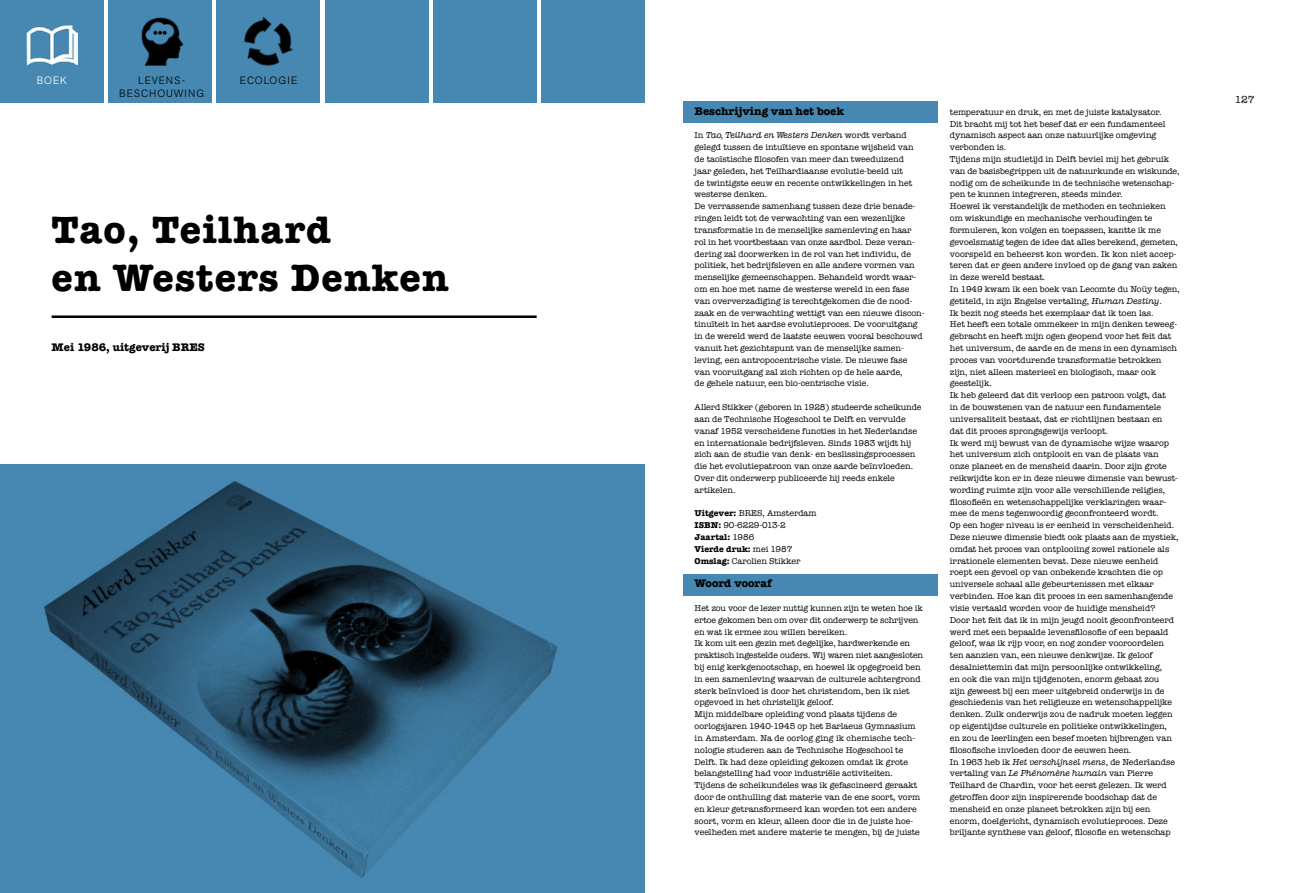
<style>
.page{position:relative;width:1290px;height:893px;background:#fff}
.page>*{position:absolute;margin:0;border:0;box-sizing:border-box;transform-origin:0 0}
.t1{font:700 39.38px/48.1px "American Typewriter";letter-spacing:.03em;color:#000}
.t2{font:700 11.38px "American Typewriter";color:#000}
.t3{font:300 10.5px/13.1px "AK12";letter-spacing:.1em;color:#000;text-align:center}
.t4{font:300 10.5px "AK12";color:#fff}
.t5{font:10.5px "American Typewriter";color:#000}
.t6{font:8.75px/11.8px "American Typewriter";color:#000}
.t7{font:italic 500 8.75px "American Typewriter Std";color:#000}
.s1{font-family:"American Typewriter";font-weight:400;font-style:normal}
.s2{font-weight:700}
.s3{font-family:"American Typewriter Std";font-weight:500;font-style:italic}
</style>
<div class="page">
<div style="left:683px;top:574px;width:254px;height:21px;background:#4688b1"></div>
<div style="left:683px;top:101px;width:254px;height:22px;background:#4688b1"></div>
<div style="left:433px;top:0;width:104px;height:893px;background:#4688b1"></div>
<div style="left:542px;top:0;width:103px;height:893px;background:#4688b1"></div>
<div style="left:217px;top:0;width:103px;height:893px;background:#4688b1"></div>
<div style="left:325px;top:0;width:103px;height:893px;background:#4688b1"></div>
<div style="left:0;top:0;width:103px;height:893px;background:#4688b1"></div>
<div style="left:108px;top:0;width:104px;height:893px;background:#4688b1"></div>
<div style="left:0;top:103px;width:645px;height:360px;background:#fff"></div>
<img style="left:141px;top:18px;width:43px;height:47px">
<img style="left:244px;top:16px;width:49px;height:50px">
<hr style="left:52px;top:315px;width:485px;height:3px;background:#000">
<img style="left:26px;top:25px;width:52px;height:40px">
<img style="left:24px;top:463px;width:564px;height:424px">
<p class="t4" style="left:37px;top:74px;width:31px">BOEK</p>
<p class="t3" style="left:119px;top:74px;width:86px">LEVENS-<br>BESCHOUWING</p>
<p class="t3" style="left:240px;top:74px;width:59px">ECOLOGIE</p>
<h1 class="t1" style="left:52px;top:203px;width:399px">Tao, Teilhard<br>en Westers Denken</h1>
<h2 class="t2" style="left:52px;top:337px;width:155px">Mei 1986, uitgeverij BRES</h2>
<h2 class="t2" style="left:694px;top:101px;width:151px">Beschrijving van het boek</h2>
<p class="t7" style="left:694px;top:130px;width:214px"><span class="s1">In</span> Tao, Teilhard en Westers Denken <span class="s1">wordt verband</span></p>
<p class="t6" style="left:694px;top:141px;width:231px">gelegd tussen de intuïtieve en spontane wijsheid van de taoïstische filosofen van meer dan tweeduizend<br>jaar geleden, het Teilhardiaanse evolutie-beeld uit<br>de twintigste eeuw en recente ontwikkelingen in het westerse denken.<br>De verrassende samenhang tussen deze drie benade&shy;ringen leidt tot de verwachting van een wezenlijke transformatie in de menselijke samenleving en haar rol in het voortbestaan van onze aardbol. Deze veran&shy;dering zal doorwerken in de rol van het individu, de politiek, het bedrijfsleven en alle andere vormen van menselijke gemeenschappen. Behandeld wordt waar&shy;om en hoe met name de westerse wereld in een fase van oververzadiging is terechtgekomen die de nood&shy;zaak en de verwachting wettigt van een nieuwe discon&shy;tinuïteit in het aardse evolutieproces. De vooruitgang in de wereld werd de laatste eeuwen vooral beschouwd vanuit het gezichtspunt van de menselijke samen&shy;leving, een antropocentrische visie. De nieuwe fase van vooruitgang zal zich richten op de hele aarde,<br>de gehele natuur, een bio-centrische visie.</p>
<p class="t6" style="left:694px;top:401px;width:228px">Allerd Stikker (geboren in 1928) studeerde scheikunde aan de Technische Hogeschool te Delft en vervulde vanaf 1952 verscheidene functies in het Nederlandse en internationale bedrijfsleven. Sinds 1983 wijdt hij zich aan de studie van denk- en beslissingsprocessen die het evolutiepatroon van onze aarde beïnvloeden.<br>Over dit onderwerp publiceerde hij reeds enkele artikelen.</p>
<p class="t6" style="left:694px;top:507px;width:124px"><span class="s2">Uitgever:</span> BRES, Amsterdam<br><span class="s2">ISBN:</span> 90-6229-013-2<br><span class="s2">Jaartal:</span> 1986<br><span class="s2">Vierde druk:</span> mei 1987<br><span class="s2">Omslag:</span> Carolien Stikker</p>
<h2 class="t2" style="left:694px;top:574px;width:79px">Woord vooraf</h2>
<p class="t6" style="left:694px;top:602px;width:230px">Het zou voor de lezer nuttig kunnen zijn te weten hoe ik ertoe gekomen ben om over dit onderwerp te schrijven en wat ik ermee zou willen bereiken.<br>Ik kom uit een gezin met degelijke, hardwerkende en praktisch ingestelde ouders. Wij waren niet aangesloten bij enig kerkgenootschap, en hoewel ik opgegroeid ben in een samenleving waarvan de culturele achtergrond sterk beïnvloed is door het christendom, ben ik niet opgevoed in het christelijk geloof.<br>Mijn middelbare opleiding vond plaats tijdens de oorlogsjaren 1940-1945 op het Barlaeus Gymnasium in Amsterdam. Na de oorlog ging ik chemische tech&shy;nologie studeren aan de Technische Hogeschool te Delft. Ik had deze opleiding gekozen omdat ik grote belangstelling had voor industriële activiteiten.<br>Tijdens de scheikundeles was ik gefascineerd geraakt door de onthulling dat materie van de ene soort, vorm en kleur getransformeerd kan worden tot een andere soort, vorm en kleur, alleen door die in de juiste hoe&shy;veelheden met andere materie te mengen, bij de juiste</p>
<p class="t6" style="left:950px;top:106px;width:231px">temperatuur en druk, en met de juiste katalysator.<br>Dit bracht mij tot het besef dat er een fundamenteel dynamisch aspect aan onze natuurlijke omgeving verbonden is.<br>Tijdens mijn studietijd in Delft beviel mij het gebruik van de basisbegrippen uit de natuurkunde en wiskunde, nodig om de scheikunde in de technische wetenschap&shy;pen te kunnen integreren, steeds minder.<br>Hoewel ik verstandelijk de methoden en technieken om wiskundige en mechanische verhoudingen te formuleren, kon volgen en toepassen, kantte ik me gevoelsmatig tegen de idee dat alles berekend, gemeten, voorspeld en beheerst kon worden. Ik kon niet accep&shy;teren dat er geen andere invloed op de gang van zaken in deze wereld bestaat.<br>In 1949 kwam ik een boek van Lecomte du Noüy tegen, getiteld, in zijn Engelse vertaling, <span class="s3">Human Destiny</span>.<br>Ik bezit nog steeds het exemplaar dat ik toen las.<br>Het heeft een totale ommekeer in mijn denken teweeg&shy;gebracht en heeft mijn ogen geopend voor het feit dat het universum, de aarde en de mens in een dynamisch proces van voortdurende transformatie betrokken zijn, niet alleen materieel en biologisch, maar ook geestelijk.<br>Ik heb geleerd dat dit verloop een patroon volgt, dat<br>in de bouwstenen van de natuur een fundamentele universaliteit bestaat, dat er richtlijnen bestaan en<br>dat dit proces sprongsgewijs verloopt.<br>Ik werd mij bewust van de dynamische wijze waarop het universum zich ontplooit en van de plaats van onze planeet en de mensheid daarin. Door zijn grote reikwijdte kon er in deze nieuwe dimensie van bewust&shy;wording ruimte zijn voor alle verschillende religies, filosofieën en wetenschappelijke verklaringen waar&shy;mee de mens tegenwoordig geconfronteerd wordt.<br>Op een hoger niveau is er eenheid in verscheidenheid.<br>Deze nieuwe dimensie biedt ook plaats aan de mystiek, omdat het proces van ontplooiing zowel rationele als irrationele elementen bevat. Deze nieuwe eenheid roept een gevoel op van onbekende krachten die op universele schaal alle gebeurtenissen met elkaar verbinden. Hoe kan dit proces in een samenhangende visie vertaald worden voor de huidige mensheid?<br>Door het feit dat ik in mijn jeugd nooit geconfronteerd werd met een bepaalde levensfilosofie of een bepaald geloof, was ik rijp voor, en nog zonder vooroordelen ten aanzien van, een nieuwe denkwijze. Ik geloof desalniettemin dat mijn persoonlijke ontwikkeling,<br>en ook die van mijn tijdgenoten, enorm gebaat zou<br>zijn geweest bij een meer uitgebreid onderwijs in de geschiedenis van het religieuze en wetenschappelijke denken. Zulk onderwijs zou de nadruk moeten leggen op eigentijdse culturele en politieke ontwikkelingen,<br>en zou de leerlingen een besef moeten bijbrengen van filosofische invloeden door de eeuwen heen.<br>In 1963 heb ik <span class="s3">Het verschijnsel mens</span>, de Nederlandse vertaling van <span class="s3">Le Phénomène humain</span> van Pierre Teilhard de Chardin, voor het eerst gelezen. Ik werd getroffen door zijn inspirerende boodschap dat de mensheid en onze planeet betrokken zijn bij een enorm, doelgericht, dynamisch evolutieproces. Deze briljante synthese van geloof, filosofie en wetenschap</p>
<p class="t5" style="left:1235px;top:91px;width:21px">127</p>
</div>
